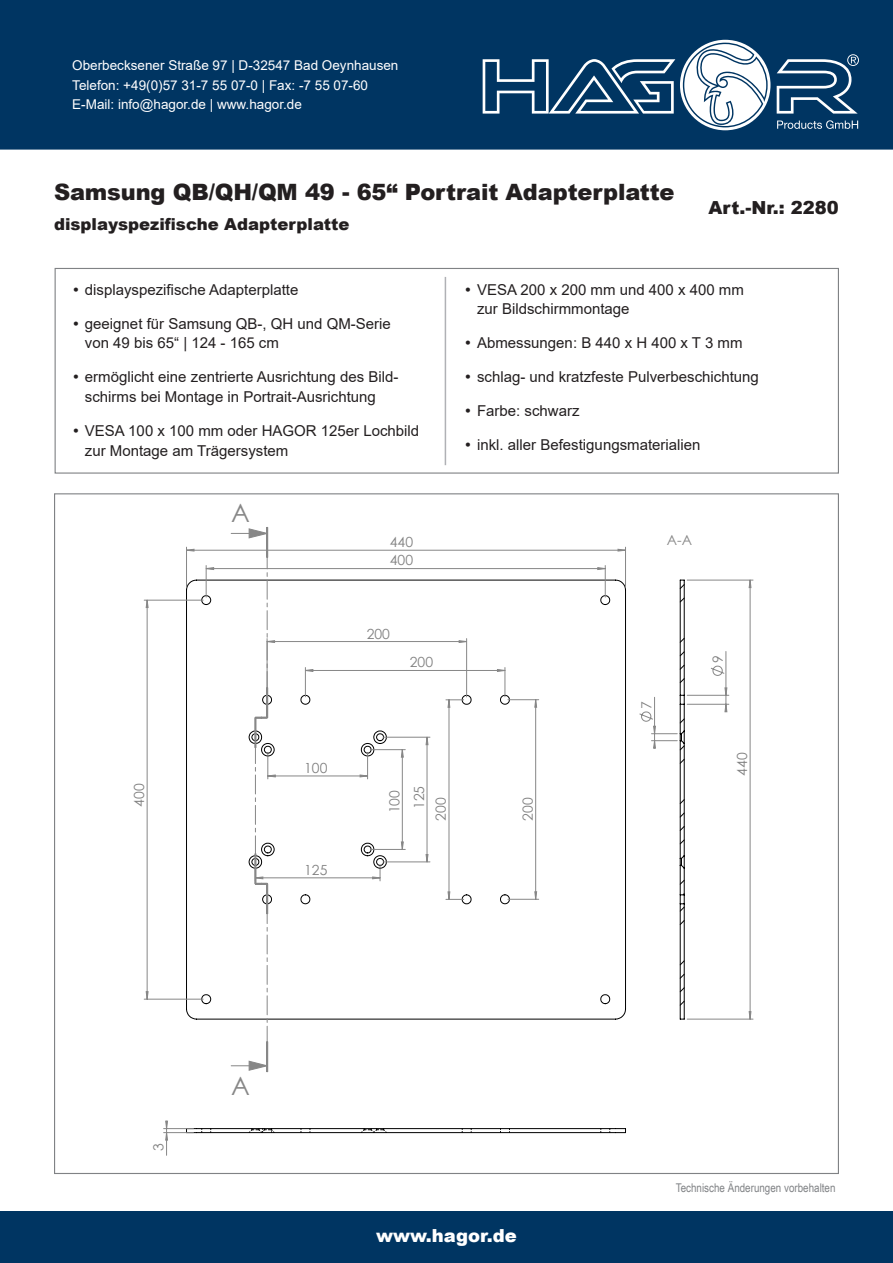
<style>
.page{position:relative;width:893px;height:1263px;background:#fff}
.page>*{position:absolute;margin:0;border:0;box-sizing:border-box;transform-origin:0 0}
.t1{font:25.35px "Century Gothic";color:#878787}
.t2{font:900 22.5px "Arial";letter-spacing:-.005em;color:#231f20}
.t3{font:900 18px "Arial";color:#231f20}
.t4{font:900 18px "Arial";color:#fff}
.t5{font:900 16.5px "Arial";color:#231f20}
.t6{font:15px/19.5px "Arial";color:#231f20}
.t7{font:13.95px/18.5px "Century Gothic";color:#808080}
.t8{font:13.95px "Century Gothic";color:#878787}
.t9{font:13.5px/19.5px "Arial";color:#fff}
.t10{font:12px "Arial Narrow";color:#808285}
</style>
<div class="page">
<div style="left:0;top:1212px;width:893px;height:51px;background:#003562"></div>
<div style="left:0;top:0;width:893px;height:150px;background:#003562"></div>
<svg style="left:777px;top:54px;width:82px;height:60px;background:#365f83"></svg>
<svg style="left:777px;top:120px;width:81px;height:9px"></svg>
<svg style="left:483px;top:40px;width:287px;height:90px"></svg>
<svg style="left:165px;top:579px;width:586px;height:555px"></svg>
<svg style="left:146px;top:599px;width:40px;height:400px"></svg>
<svg style="left:164px;top:1121px;width:38px;height:34px"></svg>
<hr style="left:687px;top:695px;width:42px;height:1px;background:#878787">
<hr style="left:687px;top:704px;width:42px;height:1px;background:#878787">
<hr style="left:726px;top:651px;width:1px;height:44px;background:#878787">
<svg style="left:726px;top:696px;width:1px;height:16px"></svg>
<svg style="left:639px;top:579px;width:46px;height:441px"></svg>
<hr style="left:687px;top:580px;width:66px;height:1px;background:#878787">
<hr style="left:687px;top:1019px;width:66px;height:1px;background:#878787">
<hr style="left:750px;top:580px;width:1px;height:439px;background:#878787">
<hr style="left:144px;top:600px;width:59px;height:1px;background:#878787">
<hr style="left:144px;top:999px;width:59px;height:1px;background:#878787">
<hr style="left:147px;top:600px;width:1px;height:399px;background:#878787">
<svg style="left:186px;top:527px;width:440px;height:545px"></svg>
<div style="left:55px;top:268px;width:784px;height:206px;border:1px solid #808285"></div>
<hr style="left:445px;top:277px;width:1px;height:188px;background:#b0b1b5">
<p class="t9" style="left:72px;top:56px;width:328px">Oberbecksener Straße 97 | D-32547 Bad Oeynhausen<br>Telefon: +49(0)57 31-7 55 07-0 | Fax: -7 55 07-60<br>E-Mail: info@hagor.de | www.hagor.de</p>
<h2 class="t2" style="left:54px;top:176px;width:622px">Samsung QB/QH/QM 49 - 65“ Portrait Adapterplatte</h2>
<p class="t5" style="left:54px;top:212px;width:297px">displayspezifische Adapterplatte</p>
<p class="t3" style="left:708px;top:194px;width:132px">Art.-Nr.: 2280</p>
<p class="t6" style="left:85px;top:280px;width:215px">displayspezifische Adapterplatte</p>
<p class="t6" style="left:85px;top:314px;width:307px">geeignet für Samsung QB-, QH und QM-Serie von 49 bis 65“ | 124 - 165 cm</p>
<p class="t6" style="left:85px;top:367px;width:315px">ermöglicht eine zentrierte Ausrichtung des Bild&shy;schirms bei Montage in Portrait-Ausrichtung</p>
<p class="t6" style="left:85px;top:420px;width:336px;line-height:20.5px">VESA 100 x 100 mm oder HAGOR 125er Lochbild zur Montage am Trägersystem</p>
<h1 class="t1" style="left:231px;top:495px;width:20px">A</h1>
<p class="t7" style="left:304px;top:758px;width:25px">100</p>
<p class="t7" style="left:390px;top:533px;width:25px">440<br>400</p>
<p class="t7" style="left:367px;top:624px;width:25px">200</p>
<p class="t7" style="left:410px;top:653px;width:25px">200</p>
<p class="t6" style="left:477px;top:280px;width:268px">VESA 200 x 200 mm und 400 x 400 mm zur Bildschirmmontage</p>
<p class="t6" style="left:477px;top:333px;width:267px">Abmessungen: B 440 x H 400 x T 3 mm</p>
<p class="t6" style="left:477px;top:367px;width:283px">schlag- und kratzfeste Pulverbeschichtung</p>
<p class="t6" style="left:477px;top:401px;width:104px">Farbe: schwarz</p>
<p class="t6" style="left:477px;top:435px;width:225px">inkl. aller Befestigungsmaterialien</p>
<p class="t8" style="left:667px;top:531px;width:27px">A-A</p>
<p class="t7" style="left:637px;top:709px;width:9px;rotate:-90deg">7</p>
<p class="t7" style="left:708px;top:663px;width:9px;rotate:-90deg">9</p>
<p class="t7" style="left:733px;top:775px;width:25px;rotate:-90deg">440</p>
<p class="t7" style="left:130px;top:807px;width:25px;rotate:-90deg">400</p>
<p class="t7" style="left:304px;top:860px;width:25px">125</p>
<p class="t7" style="left:382px;top:813px;width:29px;line-height:24.8px;text-align:center;rotate:-90deg">100<br>125</p>
<p class="t7" style="left:431px;top:820px;width:25px;rotate:-90deg">200</p>
<p class="t7" style="left:518px;top:820px;width:25px;rotate:-90deg">200</p>
<p class="t7" style="left:149px;top:1151px;width:9px;rotate:-90deg">3</p>
<h1 class="t1" style="left:231px;top:1068px;width:20px">A</h1>
<p class="t4" style="left:376px;top:1222px;width:142px">www.hagor.de</p>
<p class="t10" style="left:676px;top:1179px;width:161px">Technische Änderungen vorbehalten</p>
</div>
